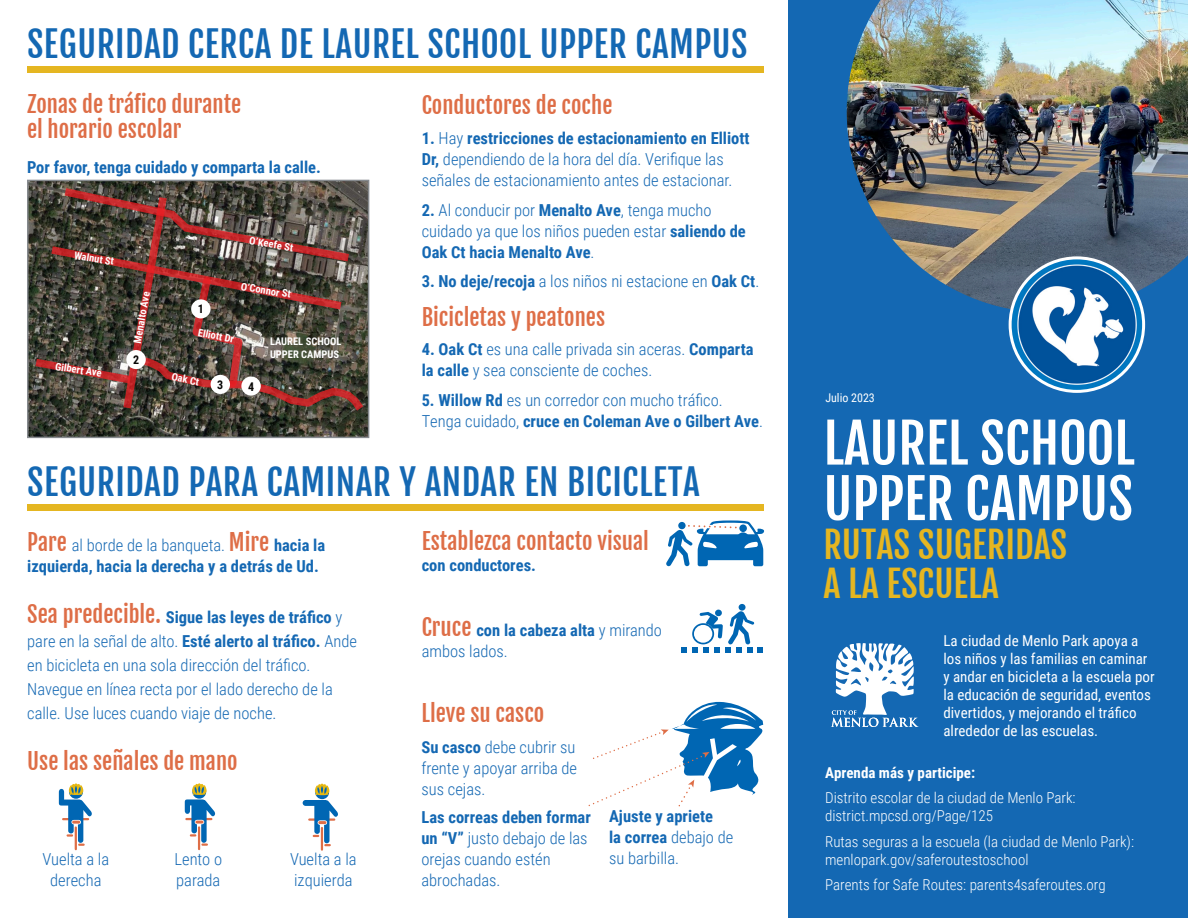
<style>
.page{position:relative;width:1188px;height:918px;background:#fff}
.page>*{position:absolute;margin:0;border:0;box-sizing:border-box;transform-origin:0 0}
.t1{font:54px/55.5px "Fjalla One";color:#fff}
.t2{font:36px/39px "Fjalla One";color:#e5b621}
.t3{font:35.25px "Fjalla One";letter-spacing:.015em;color:#1468b3}
.t4{font:22.5px/25.5px "Fjalla One";color:#de6e47}
.t5{font:300 16.5px/21px "Roboto Condensed";color:#1468b3}
.t6{font:700 16.5px/21px "Roboto Condensed";color:#1468b3}
.t7{font:300 15px/18px "Roboto Condensed";color:#fff}
.t8{font:15px/18px "Roboto Condensed";color:#fff}
.t9{font:700 15px "Roboto Condensed";color:#fff}
.t10{font:12px "Roboto Condensed";color:#fff}
.t11{font:700 12px "Roboto Condensed";color:#070605}
.t12{font:700 10.5px/12.6px "Roboto Condensed";color:#fff}
.s1{font-weight:700}
.s2{font-weight:700;font-size:16.2px}
.s3{font-family:"Fjalla One";font-weight:400;font-size:22.5px;color:#de6e47}
.s4{font-weight:300}
</style>
<div class="page">
<div style="left:788px;top:0;width:400px;height:918px;background:#1468b3"></div>
<svg style="left:831px;top:643px;width:87px;height:84px"></svg>
<img style="left:847px;top:0;width:341px;height:313px">
<img style="left:1010px;top:258px;width:134px;height:133px;border-radius:67px">
<div style="left:1009px;top:256px;width:136px;height:137px;border:3px solid #fff;border-radius:50%"></div>
<div style="left:27px;top:67px;width:737px;height:6px;background:#e5b621"></div>
<div style="left:27px;top:505px;width:737px;height:6px;background:#e5b621"></div>
<hr style="left:321px;top:828px;width:2px;height:22px;background:#de6e47">
<svg style="left:303px;top:784px;width:35px;height:62px"></svg>
<hr style="left:198px;top:827px;width:2px;height:22px;background:#de6e47">
<svg style="left:185px;top:783px;width:31px;height:63px"></svg>
<hr style="left:75px;top:828px;width:2px;height:21px;background:#de6e47">
<svg style="left:59px;top:783px;width:33px;height:63px"></svg>
<svg style="left:666px;top:520px;width:98px;height:46px"></svg>
<svg style="left:589px;top:701px;width:174px;height:106px"></svg>
<div style="left:738px;top:604px;width:8px;height:7px;background:#0066b3;border-radius:50%"></div>
<svg style="left:681px;top:610px;width:82px;height:43px"></svg>
<img style="left:30px;top:183px;width:336px;height:252px">
<div style="left:27px;top:180px;width:342px;height:258px;border:2px solid #868a8e"></div>
<svg style="left:34px;top:187px;width:331px;height:225px;background:#59463d"></svg>
<div style="left:191px;top:299px;width:20px;height:19px;background:#fff;border-radius:50%"></div>
<div style="left:126px;top:350px;width:20px;height:19px;background:#fff;border-radius:50%"></div>
<div style="left:211px;top:375px;width:19px;height:19px;background:#fff;border-radius:50%"></div>
<div style="left:241px;top:377px;width:20px;height:19px;background:#fff;border-radius:50%"></div>
<h3 class="t3" style="left:27px;top:22px;width:722px">SEGURIDAD CERCA DE LAUREL SCHOOL UPPER CAMPUS</h3>
<h3 class="t4" style="left:27px;top:91px;width:216px">Zonas de tráfico durante el horario escolar</h3>
<p class="t6" style="left:27px;top:156px;width:295px">Por favor, tenga cuidado y comparta la calle.</p>
<h3 class="t4" style="left:422px;top:93px;width:192px">Conductores de coche</h3>
<p class="t5" style="left:422px;top:127px;width:329px"><span class="s1">1.</span> Hay <span class="s1">restricciones de estacionamiento en Elliott<br>Dr,</span> dependiendo de la hora del día. Verifique las señales de estacionamiento antes de estacionar.</p>
<p class="t5" style="left:422px;top:199px;width:326px"><span class="s1">2.</span> Al conducir por <span class="s1">Menalto Ave</span>, tenga mucho cuidado ya que los niños pueden estar <span class="s1">saliendo de<br>Oak Ct hacia Menalto Ave</span>.</p>
<p class="t5" style="left:422px;top:270px;width:339px"><span class="s1">3. No deje/recoja</span> a los niños ni estacione en <span class="s1">Oak Ct</span>.</p>
<h3 class="t4" style="left:422px;top:304px;width:185px">Bicicletas y peatones</h3>
<p class="t5" style="left:422px;top:338px;width:333px"><span class="s1">4. Oak Ct</span> es una calle privada sin aceras. <span class="s1">Comparta la calle</span> y sea consciente de coches.</p>
<p class="t5" style="left:422px;top:389px;width:343px"><span class="s2">5.</span> <span class="s1">Willow Rd</span> es un corredor con mucho tráfico.<br>Tenga cuidado, <span class="s1">cruce en Coleman Ave o Gilbert Ave</span>.</p>
<h3 class="t3" style="left:27px;top:461px;width:674px">SEGURIDAD PARA CAMINAR Y ANDAR EN BICICLETA</h3>
<p class="t6" style="left:27px;top:534px;width:299px"><span class="s3">Pare</span> <span class="s4">al borde de la banqueta.</span> <span class="s3">Mire</span> hacia la izquierda, hacia la derecha y a detrás de Ud.</p>
<p class="t5" style="left:27px;top:605px;width:331px;line-height:24px"><span class="s3">Sea predecible.</span> <span class="s1">Sigue las leyes de tráfico</span> y pare en la señal de alto. <span class="s1">Esté alerto al tráfico.</span> Ande en bicicleta en una sola dirección del tráfico.<br>Navegue en línea recta por el lado derecho de la calle. Use luces cuando viaje de noche.</p>
<h3 class="t4" style="left:27px;top:749px;width:212px">Use las señales de mano</h3>
<p class="t12" style="left:251px;top:234px;width:46px;rotate:9deg">O’Keefe St</p>
<p class="t12" style="left:75px;top:248px;width:42px;rotate:9deg">Walnut St</p>
<p class="t12" style="left:242px;top:280px;width:52px;rotate:9deg">O’Connor St</p>
<p class="t12" style="left:131px;top:342px;width:54px;rotate:-80deg">Menalto Ave</p>
<p class="t11" style="left:198px;top:301px;width:8px">1</p>
<p class="t12" style="left:199px;top:326px;width:38px;rotate:11deg">Elliott Dr</p>
<p class="t12" style="left:173px;top:370px;width:29px;rotate:11deg">Oak Ct</p>
<p class="t12" style="left:270px;top:335px;width:73px">LAUREL SCHOOL<br>UPPER CAMPUS</p>
<p class="t11" style="left:133px;top:351px;width:8px">2</p>
<p class="t12" style="left:56px;top:359px;width:48px;rotate:9deg">Gilbert Ave</p>
<p class="t11" style="left:217px;top:376px;width:8px">3</p>
<p class="t11" style="left:248px;top:378px;width:8px">4</p>
<h3 class="t4" style="left:422px;top:529px;width:229px">Establezca contacto visual</h3>
<p class="t6" style="left:422px;top:554px;width:116px">con conductores.</p>
<p class="t5" style="left:422px;top:619px;width:242px"><span class="s3">Cruce</span> <span class="s1">con la cabeza alta</span> y mirando ambos lados.</p>
<h3 class="t4" style="left:421px;top:700px;width:124px">Lleve su casco</h3>
<p class="t5" style="left:421px;top:736px;width:157px;text-align:justify"><span class="s1">Su casco</span> debe cubrir su frente y apoyar arriba de sus cejas.</p>
<p class="t5" style="left:421px;top:806px;width:171px"><span class="s1">Las correas deben formar un “V”</span> justo debajo de las orejas cuando estén abrochadas.</p>
<p class="t6" style="left:609px;top:805px;width:126px">Ajuste y apriete<br>la correa <span class="s4">debajo de su barbilla.</span></p>
<p class="t5" style="left:43px;top:848px;width:68px;text-align:center">Vuelta a la derecha</p>
<p class="t5" style="left:174px;top:848px;width:49px">Lento o parada</p>
<p class="t5" style="left:290px;top:848px;width:68px">Vuelta a la izquierda</p>
<p class="t10" style="left:825px;top:389px;width:51px">Julio 2023</p>
<h1 class="t1" style="left:824px;top:416px;width:313px">LAUREL SCHOOL<br>UPPER CAMPUS</h1>
<h2 class="t2" style="left:824px;top:525px;width:245px">RUTAS SUGERIDAS<br>A LA ESCUELA</h2>
<p class="t8" style="left:943px;top:631px;width:213px">La ciudad de Menlo Park apoya a los niños y las familias en caminar y andar en bicicleta a la escuela por la educación de seguridad, eventos divertidos, y mejorando el tráfico alrededor de las escuelas.</p>
<p class="t9" style="left:825px;top:762px;width:152px">Aprenda más y participe:</p>
<p class="t7" style="left:825px;top:788px;width:252px">Distrito escolar de la ciudad de Menlo Park: district.mpcsd.org/Page/125</p>
<p class="t7" style="left:825px;top:832px;width:310px">Rutas seguras a la escuela (la ciudad de Menlo Park): menlopark.gov/saferoutestoschool</p>
<p class="t7" style="left:825px;top:875px;width:282px">Parents for Safe Routes: parents4saferoutes.org</p>
</div>
